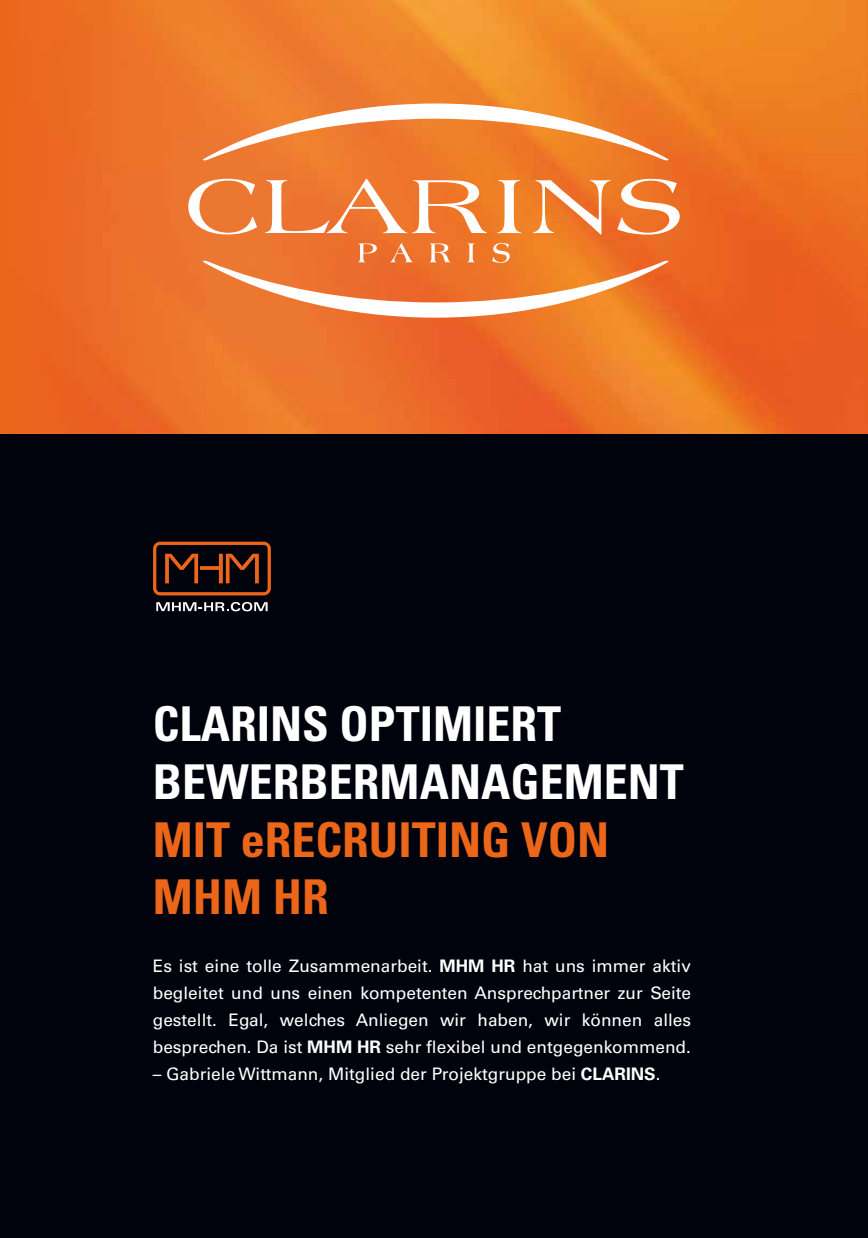
<style>
.page{position:relative;width:868px;height:1238px;background:#fff}
.page>*{position:absolute;margin:0;border:0;box-sizing:border-box;transform-origin:0 0}
.t1{font:700 condensed 48px/57.6px "Univers LT Std";color:#fff}
.t2{font:700 condensed 48px/57.6px "Univers LT Std";color:#ec661a}
.t3{font:17.25px/27px "Univers LT Std";color:#fff;text-align:justify}
.s1{font-weight:700}
</style>
<div class="page">
<div style="left:0;top:434px;width:867px;height:803px;background:#00020c"></div>
<img style="left:278px;top:0;width:589px;height:434px">
<svg style="left:153px;top:541px;width:118px;height:54px"></svg>
<svg style="left:156px;top:602px;width:111px;height:9px"></svg>
<svg style="left:278px;top:103px;width:390px;height:57px"></svg>
<svg style="left:278px;top:179px;width:208px;height:54px"></svg>
<svg style="left:497px;top:180px;width:24px;height:53px"></svg>
<svg style="left:533px;top:180px;width:77px;height:54px"></svg>
<svg style="left:617px;top:179px;width:62px;height:55px"></svg>
<svg style="left:278px;top:243px;width:390px;height:74px"></svg>
<svg style="left:0;top:0;width:278px;height:434px;background:#ec722b"></svg>
<h1 class="t1" style="left:153px;top:695px;width:532px">CLARINS OPTIMIERT<br>BEWERBERMANAGEMENT</h1>
<h1 class="t2" style="left:153px;top:810px;width:458px">MIT eRECRUITING VON<br>MHM HR</h1>
<p class="t3" style="left:153px;top:952px;width:540px">Es ist eine tolle Zusammenarbeit. <span class="s1">MHM HR</span> hat uns immer aktiv begleitet und uns einen kompetenten Ansprechpartner zur Seite gestellt. Egal, welches Anliegen wir haben, wir können alles besprechen. Da ist <span class="s1">MHM HR</span> sehr flexibel und entgegenkommend.</p>
<p class="t3" style="left:153px;top:1060px;width:509px">– Gabriele Wittmann, Mitglied der Projektgruppe bei <span class="s1">CLARINS</span>.</p>
</div>
